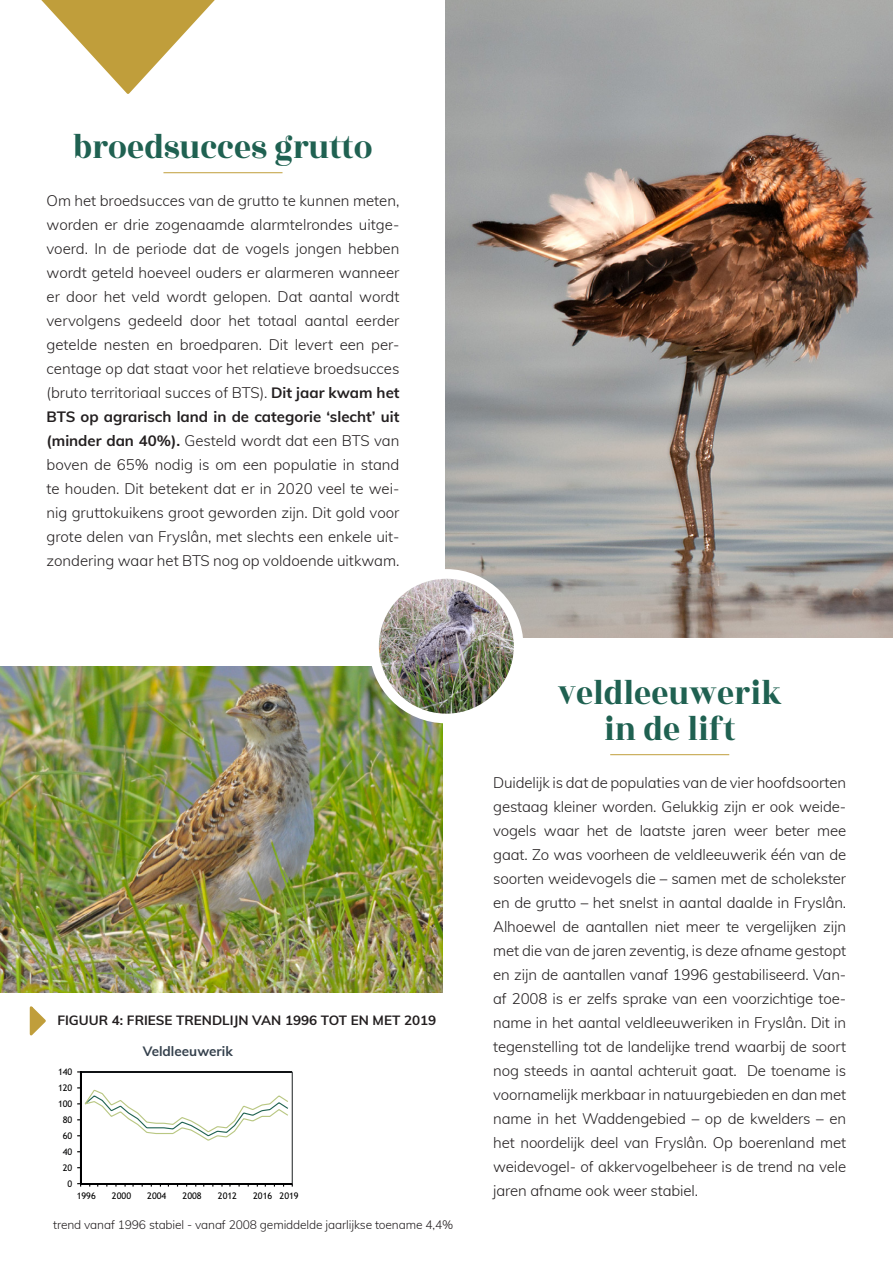
<style>
.page{position:relative;width:893px;height:1263px;background:#fff}
.page>*{position:absolute;margin:0;border:0;box-sizing:border-box;transform-origin:0 0}
.H2_centre_GREEN{font:36px "Rozha One";color:#1f6151;scale:.93 1}
.t1{font:300 15px/24px "Muli";letter-spacing:-.01em;color:#231f20;text-align:justify}
.t2{font:700 13.5px "Muli";color:#231f20}
.t3{font:700 13.5px "Muli";color:#34404c}
.t4{font:300 12px "Muli";letter-spacing:-.01em;color:#231f20}
.t5{font:9.15px "Trebuchet MS";color:#000001}
.s1{font-weight:700}
.s2{font-size:31.5px}
</style>
<div class="page">
<hr style="left:163px;top:172px;width:120px;height:1px;background:#c09e3b">
<svg style="left:41px;top:0;width:174px;height:94px"></svg>
<img style="left:445px;top:0;width:448px;height:638px">
<img style="left:0;top:666px;width:443px;height:327px">
<hr style="left:610px;top:754px;width:119px;height:1px;background:#c09e3b">
<img style="left:374px;top:574px;width:145px;height:144px;border-radius:72px">
<div style="left:369px;top:569px;width:154px;height:154px;border:10px solid #fff;border-radius:50%"></div>
<svg style="left:77px;top:1071px;width:216px;height:115px"></svg>
<svg style="left:29px;top:1006px;width:17px;height:30px"></svg>
<p class="H2_centre_GREEN" style="left:73px;top:122px;width:323px">broedsucces grutto</p>
<p class="t1" style="left:47px;top:187px;width:354px">Om het broedsucces van de grutto te kunnen meten, worden er drie zogenaamde alarmtelrondes uitge&shy;voerd. In de periode dat de vogels jongen hebben wordt geteld hoeveel ouders er alarmeren wanneer er door het veld wordt gelopen. Dat aantal wordt vervolgens gedeeld door het totaal aantal eerder getelde nesten en broedparen. Dit levert een per&shy;centage op dat staat voor het relatieve broedsucces (bruto territoriaal succes of BTS). <span class="s1">Dit jaar kwam het BTS op agrarisch land in de categorie ‘slecht’ uit (minder dan 40%).</span> Gesteld wordt dat een BTS van boven de 65% nodig is om een populatie in stand te houden. Dit betekent dat er in 2020 veel te wei&shy;nig gruttokuikens groot geworden zijn. Dit gold voor grote delen van Fryslân, met slechts een enkele uit&shy;zondering waar het BTS nog op voldoende uitkwam.</p>
<p class="t2" style="left:57px;top:1011px;width:380px">FIGUUR 4: FRIESE TRENDLIJN VAN 1996 TOT EN MET 2019</p>
<p class="t5" style="left:58px;top:1067px;width:16px">140</p>
<p class="t5" style="left:58px;top:1083px;width:16px">120</p>
<p class="t5" style="left:58px;top:1099px;width:16px">100</p>
<p class="t5" style="left:63px;top:1115px;width:11px">80</p>
<p class="t5" style="left:63px;top:1131px;width:11px">60</p>
<p class="t5" style="left:63px;top:1147px;width:11px">40</p>
<p class="t5" style="left:63px;top:1163px;width:11px">20</p>
<p class="t5" style="left:68px;top:1179px;width:6px">0</p>
<p class="t3" style="left:143px;top:1041px;width:92px">Veldleeuwerik</p>
<p class="t5" style="left:77px;top:1190px;width:21px">1996</p>
<p class="t5" style="left:112px;top:1190px;width:21px">2000</p>
<p class="t5" style="left:147px;top:1190px;width:21px">2004</p>
<p class="t5" style="left:183px;top:1190px;width:21px">2008</p>
<p class="t5" style="left:218px;top:1190px;width:21px">2012</p>
<p class="t5" style="left:253px;top:1190px;width:47px">2016 2019</p>
<p class="t4" style="left:53px;top:1216px;width:402px">trend vanaf 1996 stabiel - vanaf 2008 gemiddelde jaarlijkse toename 4,4%</p>
<p class="H2_centre_GREEN" style="left:558px;top:668px;width:242px"><span class="s2">V</span>eldleeuwerik</p>
<p class="H2_centre_GREEN" style="left:604px;top:704px;width:143px">in de lift</p>
<p class="t1" style="left:493px;top:769px;width:354px">Duidelijk is dat de populaties van de vier hoofdsoorten gestaag kleiner worden. Gelukkig zijn er ook weide&shy;vogels waar het de laatste jaren weer beter mee gaat. Zo was voorheen de veldleeuwerik één van de soorten weidevogels die – samen met de scholekster en de grutto – het snelst in aantal daalde in Fryslân.<br>Alhoewel de aantallen niet meer te vergelijken zijn met die van de jaren zeventig, is deze afname gestopt en zijn de aantallen vanaf 1996 gestabiliseerd. Van&shy;af 2008 is er zelfs sprake van een voorzichtige toe&shy;name in het aantal veldleeuweriken in Fryslân. Dit in tegenstelling tot de landelijke trend waarbij de soort nog steeds in aantal achteruit gaat. De toename is voornamelijk merkbaar in natuurgebieden en dan met name in het Waddengebied – op de kwelders – en het noordelijk deel van Fryslân. Op boerenland met weidevogel- of akkervogelbeheer is de trend na vele jaren afname ook weer stabiel.</p>
</div>
